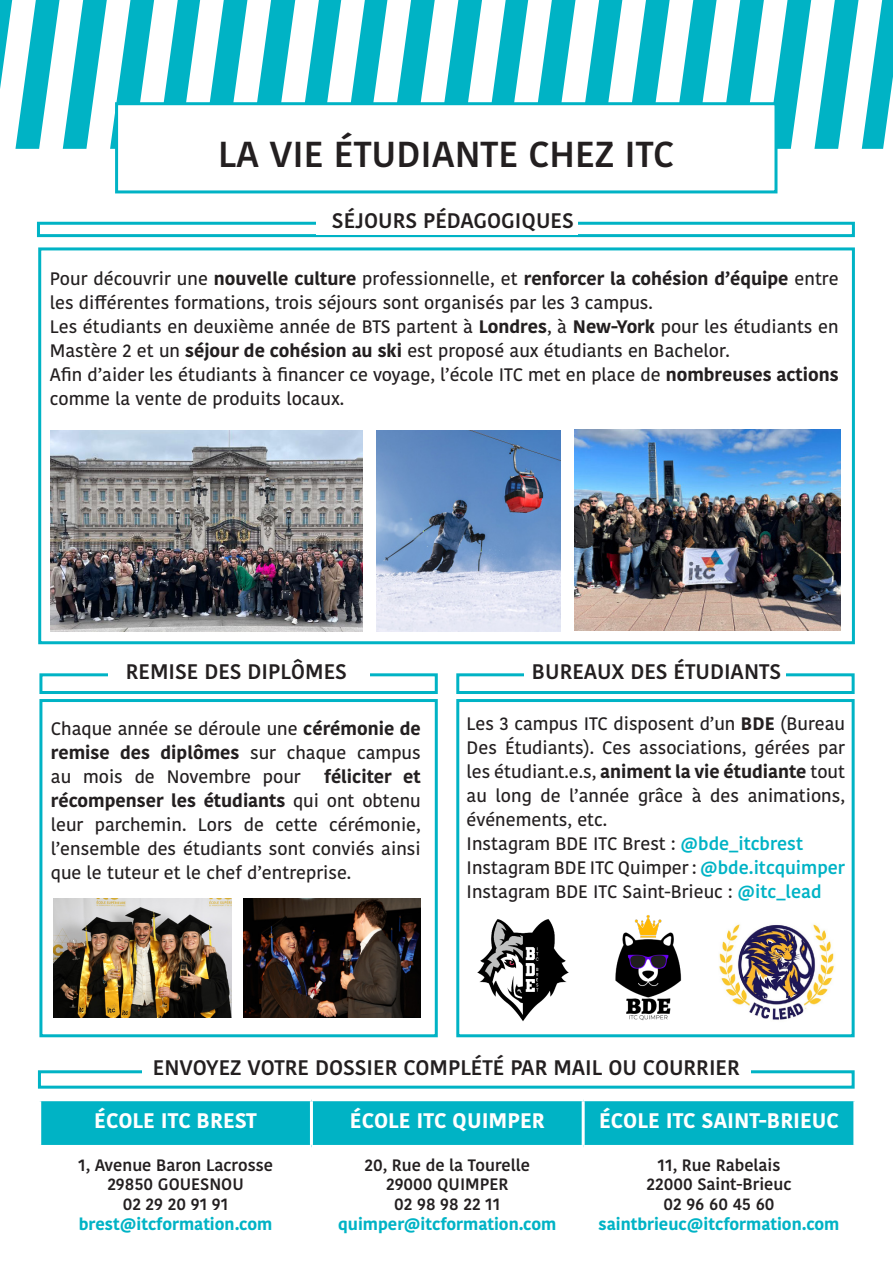
<style>
.page{position:relative;width:893px;height:1263px;background:#fff}
.page>*{position:absolute;margin:0;border:0;box-sizing:border-box;transform-origin:0 0}
.t1{font:600 36px "Kohinoor Bangla";color:#231f20}
.t2{font:600 21px "Kohinoor Bangla";color:#231f20}
.t3{font:700 21px "Kohinoor Bangla";color:#fff}
.t4{font:500 18px/24px "Kohinoor Bangla";color:#231f20;text-align:justify}
.t5{font:600 16.5px "Kohinoor Bangla";color:#231f20}
.t6{font:700 16.5px "Kohinoor Bangla";color:#00b3c5}
.s1{font-weight:700}
.s2{font-weight:600;color:#00b3c5}
</style>
<div class="page">
<div style="left:38px;top:247px;width:817px;height:397px;border:3px solid #00b3c5"></div>
<svg style="left:0;top:0;width:893px;height:149px"></svg>
<div style="left:38px;top:1070px;width:817px;height:19px;border:3px solid #00b3c5"></div>
<div style="left:142px;top:1054px;width:608px;height:25px;background:#fff"></div>
<div style="left:37px;top:222px;width:818px;height:15px;border:3px solid #00b3c5"></div>
<div style="left:316px;top:209px;width:262px;height:25px;background:#fff"></div>
<div style="left:117px;top:104px;width:659px;height:88px;background:#fff"></div>
<div style="left:115px;top:102px;width:662px;height:91px;border:3px solid #00b3c5"></div>
<div style="left:41px;top:1101px;width:812px;height:44px;background:#00b3c5"></div>
<hr style="left:310px;top:1101px;width:3px;height:44px;background:#fff">
<hr style="left:582px;top:1101px;width:3px;height:44px;background:#fff">
<div style="left:39px;top:699px;width:399px;height:338px;border:3px solid #00b3c5"></div>
<div style="left:39px;top:673px;width:399px;height:21px;border:3px solid #00b3c5"></div>
<div style="left:108px;top:661px;width:262px;height:25px;background:#fff"></div>
<div style="left:456px;top:699px;width:399px;height:338px;border:3px solid #00b3c5"></div>
<div style="left:456px;top:673px;width:399px;height:21px;border:3px solid #00b3c5"></div>
<div style="left:524px;top:661px;width:262px;height:25px;background:#fff"></div>
<img style="left:50px;top:431px;width:313px;height:201px">
<img style="left:377px;top:430px;width:183px;height:202px">
<img style="left:575px;top:429px;width:265px;height:201px">
<img style="left:53px;top:899px;width:179px;height:118px">
<img style="left:243px;top:899px;width:178px;height:118px">
<img style="left:477px;top:919px;width:92px;height:102px">
<img style="left:615px;top:915px;width:67px;height:106px">
<img style="left:719px;top:924px;width:115px;height:96px">
<p class="t1" style="left:218px;top:124px;width:457px">LA VIE ÉTUDIANTE CHEZ ITC</p>
<p class="t2" style="left:332px;top:203px;width:243px">SÉJOURS PÉDAGOGIQUES</p>
<p class="t4" style="left:50px;top:266px;width:790px;text-align:left">Pour découvrir une <span class="s1">nouvelle culture</span> professionnelle, et <span class="s1">renforcer la cohésion d’équipe</span> entre les différentes formations, trois séjours sont organisés par les 3 campus.<br>Les étudiants en deuxième année de BTS partent à <span class="s1">Londres</span>, à <span class="s1">New-York</span> pour les étudiants en Mastère 2 et un <span class="s1">séjour de cohésion au ski</span> est proposé aux étudiants en Bachelor.<br>Afin d’aider les étudiants à financer ce voyage, l’école ITC met en place de <span class="s1">nombreuses actions </span>comme la vente de produits locaux.</p>
<p class="t2" style="left:126px;top:654px;width:223px">REMISE DES DIPLÔMES</p>
<p class="t4" style="left:51px;top:716px;width:371px">Chaque année se déroule une <span class="s1">cérémonie de remise des diplômes</span> sur chaque campus au mois de Novembre pour</p>
<p class="t4" style="left:51px;top:764px;width:371px;text-indent:273px"><span class="s1">féliciter et récompenser les étudiants</span> qui ont obtenu leur parchemin. Lors de cette cérémonie, l’ensemble des étudiants sont conviés ainsi que le tuteur et le chef d’entreprise.</p>
<p class="t2" style="left:532px;top:654px;width:251px">BUREAUX DES ÉTUDIANTS</p>
<p class="t4" style="left:467px;top:711px;width:380px">Les 3 campus ITC disposent d’un <span class="s1">BDE</span> (Bureau Des Étudiants). Ces associations, gérées par les étudiant.e.s, <span class="s1">animent la vie étudiante</span> tout au long de l’année grâce à des animations, événements, etc.</p>
<p class="t4" style="left:467px;top:831px;width:338px">Instagram BDE ITC Brest : <span class="s2">@bde_itcbrest</span></p>
<p class="t4" style="left:467px;top:855px;width:380px">Instagram BDE ITC Quimper : <span class="s2">@bde.itcquimper</span></p>
<p class="t4" style="left:467px;top:879px;width:356px">Instagram BDE ITC Saint-Brieuc : <span class="s2">@itc_lead</span></p>
<p class="t2" style="left:153px;top:1050px;width:588px">ENVOYEZ VOTRE DOSSIER COMPLÉTÉ PAR MAIL OU COURRIER</p>
<p class="t3" style="left:94px;top:1102px;width:164px">ÉCOLE ITC BREST</p>
<p class="t3" style="left:350px;top:1102px;width:196px">ÉCOLE ITC QUIMPER</p>
<p class="t3" style="left:599px;top:1102px;width:241px">ÉCOLE ITC SAINT-BRIEUC</p>
<p class="t5" style="left:78px;top:1151px;width:196px">1, Avenue Baron Lacrosse</p>
<p class="t5" style="left:107px;top:1171px;width:138px">29850 GOUESNOU</p>
<p class="t5" style="left:123px;top:1190px;width:107px">02 29 20 91 91</p>
<p class="t6" style="left:79px;top:1209px;width:195px">brest@itcformation.com</p>
<p class="t5" style="left:658px;top:1151px;width:124px">11, Rue Rabelais</p>
<p class="t5" style="left:647px;top:1171px;width:146px">22000 Saint-Brieuc</p>
<p class="t5" style="left:663px;top:1190px;width:113px">02 96 60 45 60</p>
<p class="t6" style="left:599px;top:1209px;width:242px">saintbrieuc@itcformation.com</p>
<p class="t5" style="left:364px;top:1151px;width:167px">20, Rue de la Tourelle</p>
<p class="t5" style="left:386px;top:1171px;width:124px">29000 QUIMPER</p>
<p class="t5" style="left:394px;top:1190px;width:108px">02 98 98 22 11</p>
<p class="t6" style="left:338px;top:1209px;width:220px">quimper@itcformation.com</p>
</div>
